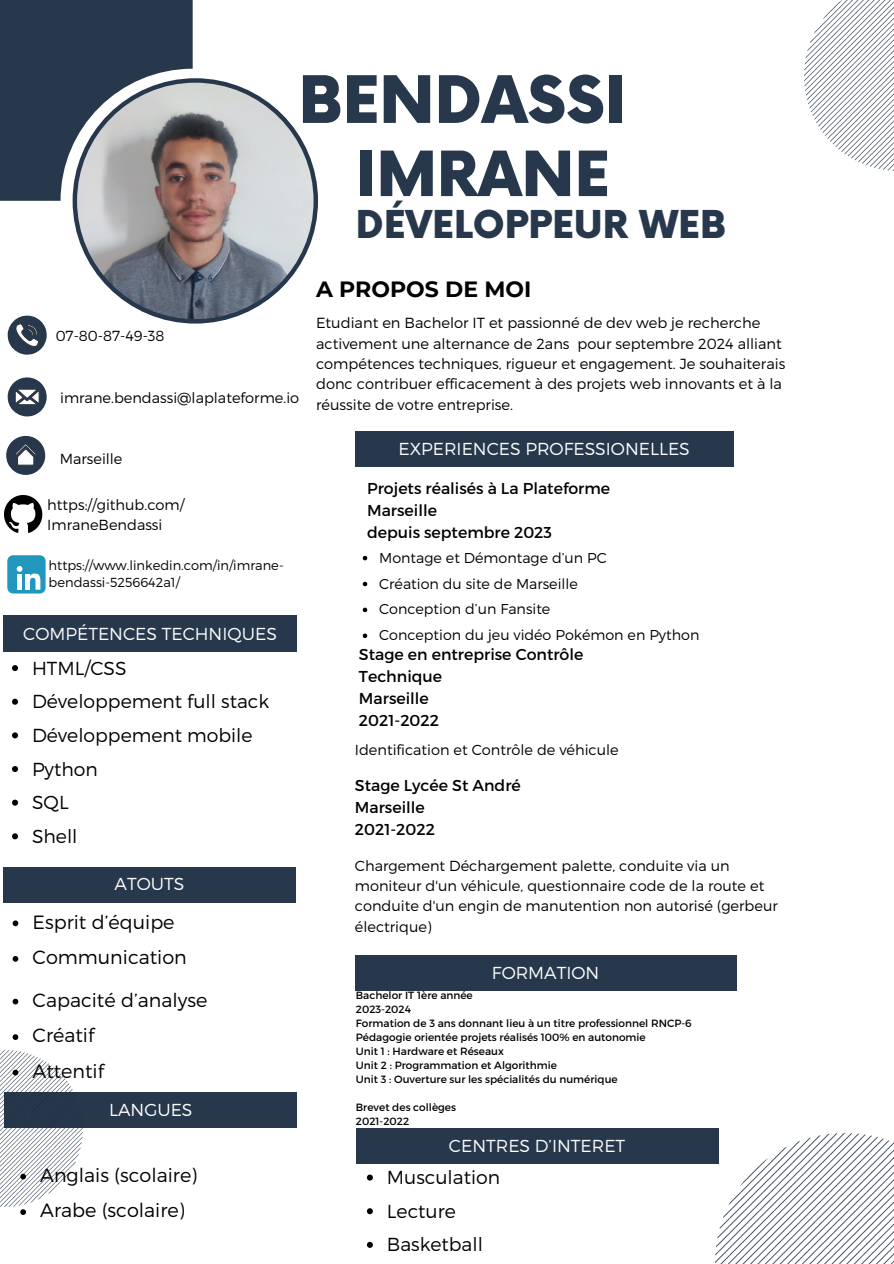
<style>
.page{position:relative;width:894px;height:1264px;background:#fff}
.page>*{position:absolute;margin:0;border:0;box-sizing:border-box;transform-origin:0 0}
.t1{font:900 63.6px "Now";color:#27384c}
.t2{font:900 60.6px "Now";color:#27384c}
.t3{font:900 37.35px "Now";color:#27384c}
.t4{font:700 22.05px "Montserrat";color:#010101}
.t5{font:300 19.2px "Montserrat";color:#000}
.t6{font:300 18.75px "Montserrat";color:#010101}
.t7{font:300 17.25px "Montserrat";color:#fff}
.t8{font:15.75px/21.9px "Montserrat";color:#010101}
.t9{font:300 14.7px/20.4px "Montserrat";color:#010101}
.t10{font:300 14.55px/20.2px "Montserrat";color:#010101}
.t11{font:300 14.25px "Montserrat";color:#010101}
.t12{font:300 13.05px/17.4px "Montserrat";color:#010101}
.t13{font:10.5px "Montserrat";color:#010101}
</style>
<div class="page">
<svg style="left:73px;top:78px;width:245px;height:245px"></svg>
<svg style="left:6px;top:436px;width:39px;height:39px"></svg>
<svg style="left:8px;top:377px;width:39px;height:39px"></svg>
<svg style="left:8px;top:315px;width:39px;height:39px"></svg>
<div style="left:355px;top:431px;width:378px;height:36px;background:#27384c"></div>
<div style="left:355px;top:954px;width:381px;height:36px;background:#27384c"></div>
<img style="left:804px;top:0;width:89px;height:170px">
<svg style="left:0;top:0;width:192px;height:200px;background:#565f6c"></svg>
<img style="left:715px;top:1133px;width:178px;height:130px">
<div style="left:5px;top:1092px;width:292px;height:36px;background:#27384c"></div>
<div style="left:3px;top:866px;width:292px;height:36px;background:#27384c"></div>
<svg style="left:12px;top:665px;width:6px;height:6px"></svg>
<svg style="left:12px;top:698px;width:6px;height:6px"></svg>
<svg style="left:12px;top:732px;width:6px;height:6px"></svg>
<svg style="left:12px;top:766px;width:6px;height:6px"></svg>
<svg style="left:12px;top:799px;width:6px;height:6px"></svg>
<svg style="left:12px;top:833px;width:6px;height:6px"></svg>
<img style="left:0;top:1050px;width:82px;height:156px">
<div style="left:356px;top:1128px;width:362px;height:36px;background:#27384c"></div>
<div style="left:3px;top:615px;width:294px;height:37px;background:#27384c"></div>
<img style="left:4px;top:495px;width:39px;height:37px">
<div style="left:7px;top:555px;width:39px;height:38px;background:#2197bd;border-radius:6px"></div>
<svg style="left:17px;top:566px;width:24px;height:23px"></svg>
<svg style="left:20px;top:1173px;width:6px;height:6px"></svg>
<svg style="left:20px;top:1209px;width:6px;height:5px"></svg>
<svg style="left:367px;top:1174px;width:6px;height:6px"></svg>
<svg style="left:367px;top:1208px;width:6px;height:6px"></svg>
<svg style="left:367px;top:1241px;width:6px;height:6px"></svg>
<svg style="left:362px;top:556px;width:5px;height:4px"></svg>
<svg style="left:362px;top:581px;width:5px;height:5px"></svg>
<svg style="left:362px;top:607px;width:5px;height:5px"></svg>
<svg style="left:362px;top:633px;width:5px;height:5px"></svg>
<svg style="left:13px;top:998px;width:5px;height:6px"></svg>
<svg style="left:13px;top:1034px;width:5px;height:5px"></svg>
<svg style="left:13px;top:1069px;width:5px;height:6px"></svg>
<svg style="left:13px;top:920px;width:5px;height:6px"></svg>
<svg style="left:13px;top:956px;width:5px;height:5px"></svg>
<p class="t1" style="left:298px;top:66px;width:329px">BENDASSI</p>
<p class="t10" style="left:56px;top:325px;width:110px">07-80-87-49-38</p>
<p class="t10" style="left:60px;top:386px;width:240px">imrane.bendassi@laplateforme.io</p>
<h4 class="t10" style="left:60px;top:448px;width:64px">Marseille</h4>
<h6 class="t10" style="left:47px;top:494px;width:138px">https://github.com/<br>ImraneBendassi</h6>
<p class="t12" style="left:49px;top:556px;width:236px">https://www.linkedin.com/in/imrane&shy;bendassi-5256642a1/</p>
<h4 class="t7" style="left:23px;top:623px;width:255px">COMPÉTENCES TECHNIQUES</h4>
<p class="t6" style="left:32px;top:656px;width:96px">HTML/CSS</p>
<h6 class="t6" style="left:32px;top:689px;width:239px">Développement full stack</h6>
<p class="t6" style="left:32px;top:723px;width:222px">Développement mobile</p>
<h6 class="t6" style="left:32px;top:756px;width:67px">Python</h6>
<p class="t6" style="left:32px;top:790px;width:38px">SQL</p>
<h6 class="t6" style="left:32px;top:824px;width:47px">Shell</h6>
<h6 class="t7" style="left:115px;top:872px;width:71px">ATOUTS</h6>
<p class="t5" style="left:33px;top:909px;width:143px">Esprit d’équipe</p>
<h4 class="t5" style="left:33px;top:944px;width:156px">Communication</h4>
<p class="t5" style="left:33px;top:987px;width:176px">Capacité d’analyse</p>
<p class="t5" style="left:33px;top:1022px;width:63px">Créatif</p>
<p class="t5" style="left:33px;top:1058px;width:73px">Attentif</p>
<h3 class="t7" style="left:109px;top:1098px;width:85px">LANGUES</h3>
<p class="t5" style="left:40px;top:1162px;width:158px">Anglais (scolaire)</p>
<p class="t5" style="left:40px;top:1197px;width:146px">Arabe (scolaire)</p>
<p class="t2" style="left:356px;top:141px;width:255px">IMRANE</p>
<p class="t3" style="left:356px;top:204px;width:371px">DÉVELOPPEUR WEB</p>
<h6 class="t4" style="left:316px;top:275px;width:217px">A PROPOS DE MOI</h6>
<h4 class="t9" style="left:316px;top:312px;width:470px">Etudiant en Bachelor IT et passionné de dev web je recherche activement une alternance de 2ans pour septembre 2024 alliant compétences techniques, rigueur et engagement. Je souhaiterais donc contribuer efficacement à des projets web innovants et à la réussite de votre entreprise.</h4>
<p class="t7" style="left:398px;top:437px;width:293px">EXPERIENCES PROFESSIONELLES</p>
<p class="t8" style="left:367px;top:477px;width:244px">Projets réalisés à La Plateforme<br>Marseille<br>depuis septembre 2023</p>
<p class="t11" style="left:379px;top:548px;width:229px">Montage et Démontage d’un PC</p>
<p class="t11" style="left:379px;top:574px;width:200px">Création du site de Marseille</p>
<p class="t11" style="left:379px;top:600px;width:173px">Conception d’un Fansite</p>
<p class="t11" style="left:379px;top:626px;width:321px">Conception du jeu vidéo Pokémon en Python</p>
<h4 class="t8" style="left:359px;top:643px;width:226px">Stage en entreprise Contrôle<br>Technique<br>Marseille</h4>
<h6 class="t8" style="left:359px;top:708px;width:82px">2021-2022</h6>
<p class="t10" style="left:355px;top:739px;width:265px">Identification et Contrôle de véhicule</p>
<p class="t8" style="left:355px;top:773px;width:167px">Stage Lycée St André<br>Marseille<br>2021-2022</p>
<p class="t10" style="left:355px;top:854px;width:424px">Chargement Déchargement palette, conduite via un moniteur d'un véhicule, questionnaire code de la route et conduite d'un engin de manutention non autorisé (gerbeur électrique)</p>
<h1 class="t7" style="left:491px;top:961px;width:109px">FORMATION</h1>
<h6 class="t13" style="left:356px;top:988px;width:118px">Bachelor IT 1ère année</h6>
<p class="t13" style="left:356px;top:1002px;width:57px">2023-2024</p>
<p class="t13" style="left:356px;top:1016px;width:337px">Formation de 3 ans donnant lieu à un titre professionnel RNCP-6</p>
<p class="t13" style="left:356px;top:1030px;width:291px">Pédagogie orientée projets réalisés 100% en autonomie</p>
<p class="t13" style="left:356px;top:1044px;width:149px">Unit 1 : Hardware et Réseaux</p>
<p class="t13" style="left:356px;top:1058px;width:202px">Unit 2 : Programmation et Algorithmie</p>
<p class="t13" style="left:356px;top:1072px;width:263px">Unit 3 : Ouverture sur les spécialités du numérique</p>
<h5 class="t13" style="left:356px;top:1100px;width:102px">Brevet des collèges</h5>
<p class="t13" style="left:356px;top:1114px;width:55px">2021-2022</p>
<h4 class="t7" style="left:449px;top:1134px;width:178px">CENTRES D’INTERET</h4>
<h6 class="t6" style="left:387px;top:1165px;width:115px">Musculation</h6>
<h6 class="t6" style="left:387px;top:1198px;width:70px">Lecture</h6>
<h6 class="t6" style="left:387px;top:1232px;width:98px">Basketball</h6>
</div>
